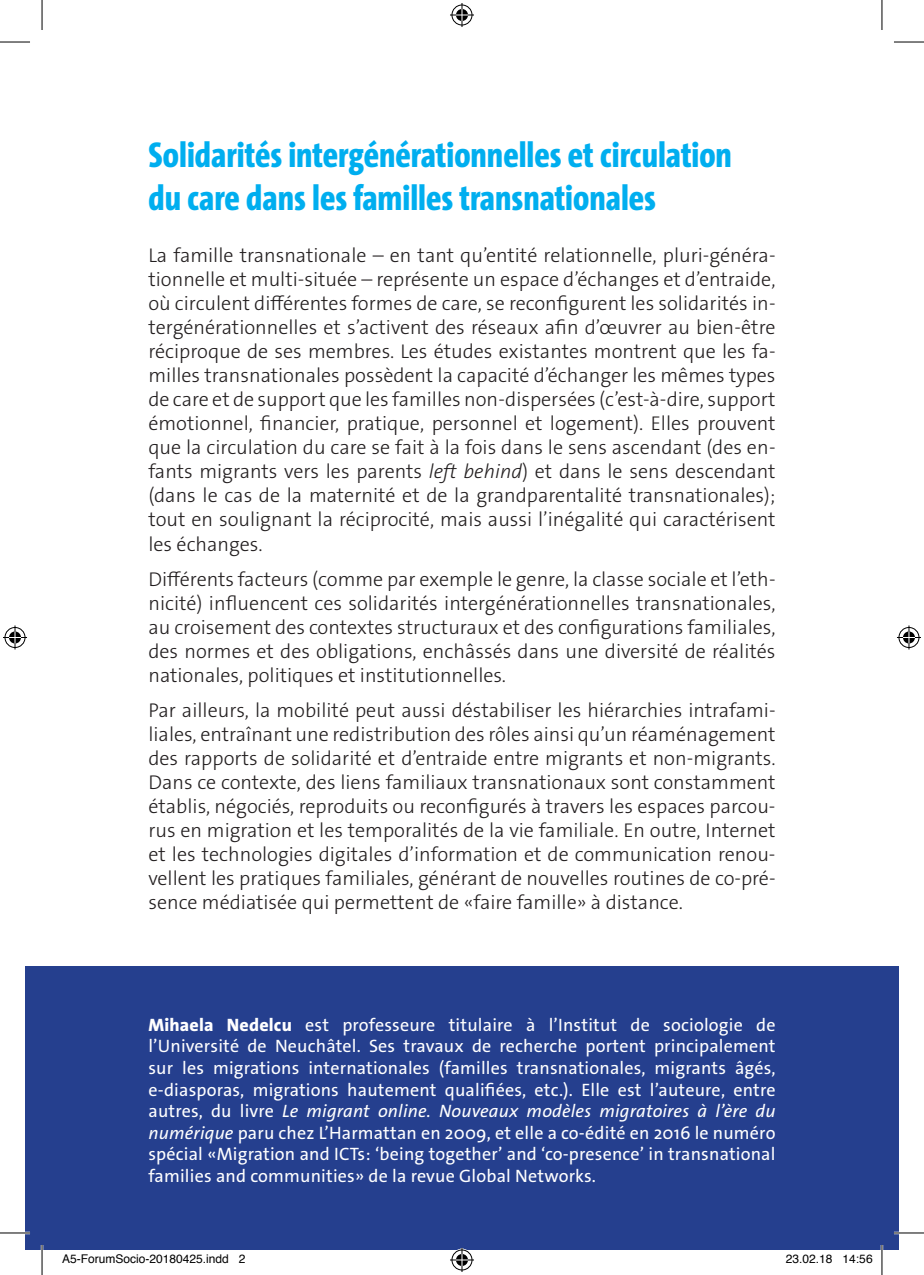
<style>
.page{position:relative;width:924px;height:1275px;background:#fff}
.page>*{position:absolute;margin:0;border:0;box-sizing:border-box;transform-origin:0 0}
.t1{font:800 36px/43.2px "The Sans Cd LF8";color:#00aeef}
.t2{font:300 20px/24px "The Sans Os F";color:#231f20;text-align:justify}
.t3{font:18px/21.6px "The Sans Os F";letter-spacing:.01em;color:#fff;text-align:justify}
.t4{font:12px "Helvetica";color:#000}
.s1{font-style:italic}
.s2{font-weight:800}
</style>
<div class="page">
<div style="left:25px;top:966px;width:873px;height:284px;background:#253f8e"></div>
<hr style="left:0;top:1231px;width:30px;height:3px;background:#fff">
<hr style="left:893px;top:1231px;width:30px;height:3px;background:#fff">
<hr style="left:41px;top:1245px;width:2px;height:30px;background:#fff">
<hr style="left:880px;top:1245px;width:2px;height:30px;background:#fff">
<hr style="left:0;top:42px;width:30px;height:1px;background:#000">
<hr style="left:893px;top:42px;width:30px;height:1px;background:#000">
<hr style="left:0;top:1232px;width:30px;height:1px;background:#000">
<hr style="left:893px;top:1232px;width:30px;height:1px;background:#000">
<hr style="left:42px;top:0;width:1px;height:30px;background:#000">
<hr style="left:42px;top:1245px;width:1px;height:30px;background:#000">
<hr style="left:881px;top:0;width:1px;height:30px;background:#000">
<hr style="left:881px;top:1245px;width:1px;height:30px;background:#000">
<svg style="left:450px;top:3px;width:24px;height:24px"></svg>
<svg style="left:450px;top:1248px;width:24px;height:24px"></svg>
<svg style="left:3px;top:625px;width:24px;height:24px"></svg>
<svg style="left:897px;top:625px;width:23px;height:24px"></svg>
<h1 class="t1" style="left:148px;top:132px;width:585px">Solidarités intergénérationnelles et circulation du care dans les familles transnationales</h1>
<p class="t2" style="left:148px;top:244px;width:628px">La famille transnationale – en tant qu’entité relationnelle, pluri-généra&shy;tionnelle et multi-située – représente un espace d’échanges et d’entraide, où circulent différentes formes de care, se reconfigurent les solidarités in&shy;tergénérationnelles et s’activent des réseaux afin d’œuvrer au bien-être réciproque de ses membres. Les études existantes montrent que les fa&shy;milles transnationales possèdent la capacité d’échanger les mêmes types de care et de support que les familles non-dispersées (c’est-à-dire, support émotionnel, financier, pratique, personnel et logement). Elles prouvent que la circulation du care se fait à la fois dans le sens ascendant (des en&shy;fants migrants vers les parents <span class="s1">left behind</span>) et dans le sens descendant (dans le cas de la maternité et de la grandparentalité transnationales); tout en soulignant la réciprocité, mais aussi l’inégalité qui caractérisent les échanges.</p>
<p class="t2" style="left:148px;top:567px;width:628px">Différents facteurs (comme par exemple le genre, la classe sociale et l’eth&shy;nicité) influencent ces solidarités intergénérationnelles transnationales, au croisement des contextes structuraux et des configurations familiales, des normes et des obligations, enchâssés dans une diversité de réalités nationales, politiques et institutionnelles.</p>
<p class="t2" style="left:148px;top:698px;width:628px">Par ailleurs, la mobilité peut aussi déstabiliser les hiérarchies intrafami&shy;liales, entraînant une redistribution des rôles ainsi qu’un réaménagement des rapports de solidarité et d’entraide entre migrants et non-migrants.<br>Dans ce contexte, des liens familiaux transnationaux sont constamment établis, négociés, reproduits ou reconfigurés à travers les espaces parcou&shy;rus en migration et les temporalités de la vie familiale. En outre, Internet et les technologies digitales d’information et de communication renou&shy;vellent les pratiques familiales, générant de nouvelles routines de co-pré&shy;sence médiatisée qui permettent de «faire famille» à distance.</p>
<p class="t3" style="left:148px;top:1014px;width:628px"><span class="s2">Mihaela Nedelcu</span> est professeure titulaire à l’Institut de sociologie de l’Université de Neuchâtel. Ses travaux de recherche portent principalement sur les migrations internationales (familles transnationales, migrants âgés, e-diasporas, migrations hautement qualifiées, etc.). Elle est l’auteure, entre autres, du livre <span class="s1">Le migrant online. Nouveaux modèles migratoires à l’ère du numérique</span> paru chez L’Harmattan en 2009, et elle a co-édité en 2016 le numéro spécial «Migration and ICTs: ‘being together’ and ‘co-presence’ in transnational families and communities» de la revue Global Networks.</p>
<p class="t4" style="left:62px;top:1249px;width:185px">A5-ForumSocio-20180425.indd 2</p>
<p class="t4" style="left:785px;top:1249px;width:88px">23.02.18 14:56</p>
</div>
